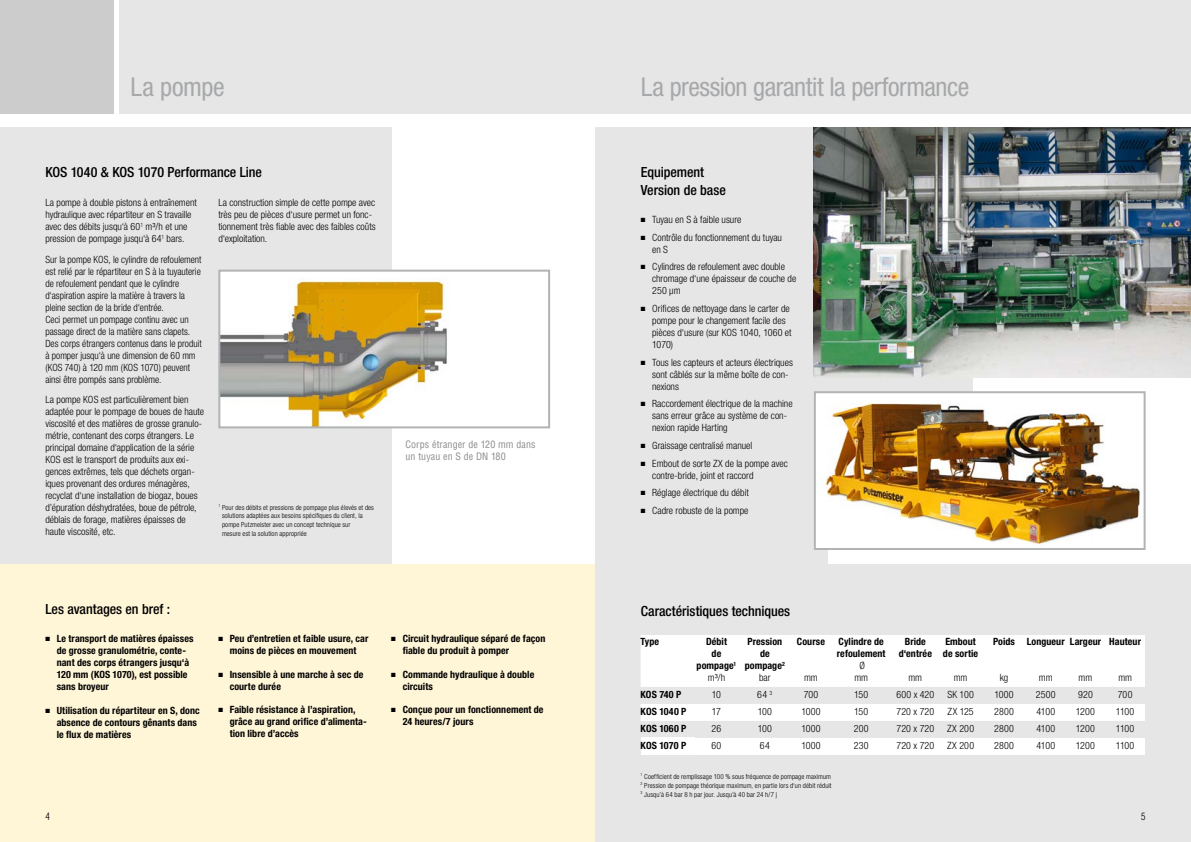
<style>
.page{position:relative;width:1191px;height:842px;background:#fff}
.page>*{position:absolute;margin:0;border:0;box-sizing:border-box;transform-origin:0 0}
.t1{font:condensed 26px "Helvetica Neue LT Pro";letter-spacing:-.02em;color:#a7a8aa}
.t2{font:500 condensed 14px/17.5px "Helvetica Neue LT Pro";letter-spacing:-.005em;color:#000}
.t3{font:300 condensed 10px/12px "Helvetica Neue LT Pro";color:#000}
.t4{font:700 condensed 10px/12px "Helvetica Neue LT Pro";letter-spacing:.005em;color:#000}
.t5{font:condensed 10px/12px "Helvetica LT Std";letter-spacing:.01em;color:#8c8c8c}
.t6{font:300 condensed 10px "Helvetica LT Std";color:#000}
.t7{font:300 condensed 7px/8.8px "Helvetica Neue LT Pro";letter-spacing:.015em;color:#000;text-align:justify}
.s1{font-weight:300}
</style>
<div class="page">
<div style="left:0;top:564px;width:595px;height:278px;background:#fff5d7"></div>
<div style="left:0;top:128px;width:391px;height:436px;background:#e6e6e6"></div>
<div style="left:595px;top:128px;width:233px;height:436px;background:#e6e6e6"></div>
<div style="left:119px;top:0;width:476px;height:113px;background:#e6e6e6"></div>
<div style="left:595px;top:0;width:596px;height:113px;background:#e6e6e6"></div>
<div style="left:0;top:0;width:113px;height:113px;background:#ccc"></div>
<div style="left:595px;top:128px;width:377px;height:422px;background:#e6e6e6"></div>
<div style="left:595px;top:564px;width:596px;height:278px;background:#e6e6e6"></div>
<svg style="left:641px;top:635px;width:504px;height:120px;fill:#fff"></svg>
<div style="left:640px;top:738px;width:54px;height:17px;background:#fff"></div>
<div style="left:219px;top:271px;width:330px;height:156px;background:#fff"></div>
<img style="left:221px;top:281px;width:226px;height:144px">
<div style="left:218px;top:270px;width:332px;height:158px;border:2px solid #b1b3b4"></div>
<img style="left:817px;top:394px;width:323px;height:153px">
<div style="left:814px;top:391px;width:331px;height:159px;border:2px solid #b1b3b4"></div>
<img style="left:814px;top:128px;width:377px;height:249px">
<h1 class="t1" style="left:130px;top:72px;width:96px">La pompe</h1>
<h1 class="t1" style="left:641px;top:72px;width:330px">La pression garantit la performance</h1>
<h2 class="t2" style="left:45px;top:163px;width:218px">KOS 1040 &amp; KOS 1070 Performance Line</h2>
<h2 class="t2" style="left:641px;top:163px;width:86px">Equipement<br>Version de base</h2>
<p class="t3" style="left:45px;top:196px;width:153px">La pompe à double pistons à entraînement hydraulique avec répartiteur en S travaille avec des débits jusqu‘à 60<sup>1</sup> m³/h et une pression de pompage jusqu‘à 64<sup>1</sup> bars.</p>
<p class="t3" style="left:45px;top:253px;width:158px">Sur la pompe KOS, le cylindre de refoulement est relié par le répartiteur en S à la tuyauterie de refoulement pendant que le cylindre d‘aspiration aspire la matière à travers la pleine section de la bride d‘entrée.<br>Ceci permet un pompage continu avec un passage direct de la matière sans clapets.<br>Des corps étrangers contenus dans le produit à pomper jusqu‘à une dimension de 60 mm (KOS 740) à 120 mm (KOS 1070) peuvent ainsi être pompés sans problème.</p>
<p class="t3" style="left:45px;top:393px;width:160px">La pompe KOS est particulièrement bien adaptée pour le pompage de boues de haute viscosité et des matières de grosse granulo&shy;métrie, contenant des corps étrangers. Le principal domaine d‘application de la série KOS est le transport de produits aux exi&shy;gences extrêmes, tels que déchets organ&shy;iques provenant des ordures ménagères, recyclat d‘une installation de biogaz, boues d’épuration déshydratées, boue de pétrole, déblais de forage, matières épaisses de haute viscosité, etc.</p>
<p class="t3" style="left:218px;top:196px;width:159px">La construction simple de cette pompe avec très peu de pièces d‘usure permet un fonc&shy;tionnement très fiable avec des faibles coûts d‘exploitation.</p>
<p class="t3" style="left:641px;top:213px;width:102px">■ Tuyau en S à faible usure</p>
<p class="t3" style="left:652px;top:231px;width:131px;text-indent:-11px">■ Contrôle du fonctionnement du tuyau en S</p>
<p class="t3" style="left:652px;top:261px;width:146px;text-indent:-11px">■ Cylindres de refoulement avec double chromage d‘une épaisseur de couche de<br>250 μm</p>
<p class="t3" style="left:652px;top:302px;width:141px;text-indent:-11px">■ Orifices de nettoyage dans le carter de pompe pour le changement facile des pièces d‘usure (sur KOS 1040, 1060 et<br>1070)</p>
<p class="t3" style="left:652px;top:356px;width:142px;text-indent:-11px">■ Tous les capteurs et acteurs électriques sont câblés sur la même boîte de con&shy;nexions</p>
<p class="t3" style="left:652px;top:398px;width:142px;text-indent:-11px">■ Raccordement électrique de la machine sans erreur grâce au système de con&shy;nexion rapide Harting</p>
<p class="t3" style="left:641px;top:439px;width:113px">■ Graissage centralisé manuel</p>
<p class="t3" style="left:652px;top:457px;width:137px;text-indent:-11px">■ Embout de sorte ZX de la pompe avec contre-bride, joint et raccord</p>
<p class="t3" style="left:641px;top:487px;width:110px">■ Réglage électrique du débit</p>
<p class="t3" style="left:641px;top:504px;width:109px">■ Cadre robuste de la pompe</p>
<p class="t5" style="left:405px;top:438px;width:131px">Corps étranger de 120 mm dans un tuyau en S de DN 180</p>
<p class="t7" style="left:222px;top:503px;width:153px;text-align:left;text-indent:-4px"><sup>1</sup> Pour des débits et pressions de pompage plus élevés et des solutions adaptées aux besoins spécifiques du client, la pompe Putzmeister avec un concept technique sur<br>mesure est la solution appropriée</p>
<h2 class="t2" style="left:45px;top:600px;width:126px">Les avantages en bref :</h2>
<p class="t4" style="left:57px;top:632px;width:138px;text-indent:-11px">■ Le transport de matières épaisses de grosse granulométrie, conte&shy;nant des corps étrangers jusqu‘à<br>120 mm (KOS 1070), est possible sans broyeur</p>
<p class="t4" style="left:57px;top:704px;width:145px;text-indent:-11px">■ Utilisation du répartiteur en S, donc absence de contours gênants dans le flux de matières</p>
<p class="t4" style="left:218px;top:632px;width:152px;text-align:center">■ Peu d’entretien et faible usure, car moins de pièces en mouvement</p>
<p class="t4" style="left:230px;top:668px;width:135px;text-indent:-11px">■ Insensible à une marche à sec de courte durée</p>
<p class="t4" style="left:230px;top:703px;width:139px;text-indent:-11px">■ Faible résistance à l’aspiration, grâce au grand orifice d’alimenta&shy;tion libre d’accès</p>
<p class="t4" style="left:403px;top:632px;width:144px;text-indent:-11px">■ Circuit hydraulique séparé de façon fiable du produit à pomper</p>
<p class="t4" style="left:403px;top:668px;width:133px;text-indent:-11px">■ Commande hydraulique à double circuits</p>
<p class="t4" style="left:403px;top:703px;width:142px;text-indent:-11px">■ Conçue pour un fonctionnement de<br>24 heures/7 jours</p>
<h2 class="t2" style="left:641px;top:602px;width:151px">Caractéristiques techniques</h2>
<p class="t4" style="left:640px;top:635px;width:20px">Type</p>
<p class="t4" style="left:696px;top:635px;width:41px;text-align:center">Débit<br>de pompage<sup>1 </sup><span class="s1">m3/h</span></p>
<p class="t4" style="left:745px;top:635px;width:41px;text-align:center">Pression de pompage<sup>2 </sup><span class="s1">bar</span></p>
<p class="t4" style="left:797px;top:635px;width:30px">Course</p>
<p class="t3" style="left:804px;top:671px;width:15px">mm</p>
<p class="t4" style="left:836px;top:635px;width:50px">Cylindre de refoulement</p>
<p class="t3" style="left:854px;top:659px;width:15px;text-align:center">Ø mm</p>
<p class="t4" style="left:898px;top:635px;width:35px;text-align:center">Bride d‘entrée</p>
<p class="t3" style="left:908px;top:671px;width:15px">mm</p>
<p class="t4" style="left:943px;top:635px;width:37px">Embout de sortie</p>
<p class="t3" style="left:953px;top:671px;width:15px">mm</p>
<p class="t4" style="left:993px;top:635px;width:24px">Poids</p>
<p class="t3" style="left:999px;top:671px;width:10px">kg</p>
<p class="t4" style="left:1026px;top:635px;width:39px">Longueur</p>
<p class="t3" style="left:1039px;top:671px;width:15px">mm</p>
<p class="t4" style="left:1069px;top:635px;width:33px">Largeur</p>
<p class="t3" style="left:1078px;top:671px;width:15px">mm</p>
<p class="t4" style="left:1109px;top:635px;width:33px">Hauteur</p>
<p class="t3" style="left:1118px;top:671px;width:15px">mm</p>
<p class="t4" style="left:640px;top:688px;width:42px">KOS 740 P</p>
<p class="t3" style="left:712px;top:688px;width:11px">10</p>
<p class="t3" style="left:757px;top:688px;width:17px">64 <sup>3</sup></p>
<p class="t3" style="left:803px;top:688px;width:16px">700</p>
<p class="t3" style="left:854px;top:688px;width:16px">150</p>
<p class="t3" style="left:896px;top:688px;width:40px">600 x 420</p>
<p class="t3" style="left:947px;top:688px;width:28px">SK 100</p>
<p class="t3" style="left:994px;top:688px;width:21px">1000</p>
<p class="t3" style="left:1036px;top:688px;width:21px">2500</p>
<p class="t3" style="left:1078px;top:688px;width:16px">920</p>
<p class="t3" style="left:1117px;top:688px;width:16px">700</p>
<p class="t4" style="left:640px;top:705px;width:47px">KOS 1040 P</p>
<p class="t3" style="left:712px;top:705px;width:11px">17</p>
<p class="t3" style="left:757px;top:705px;width:16px">100</p>
<p class="t3" style="left:801px;top:705px;width:21px">1000</p>
<p class="t3" style="left:854px;top:705px;width:16px">150</p>
<p class="t3" style="left:896px;top:705px;width:39px">720 x 720</p>
<p class="t3" style="left:947px;top:705px;width:28px">ZX 125</p>
<p class="t3" style="left:994px;top:705px;width:21px">2800</p>
<p class="t3" style="left:1036px;top:705px;width:20px">4100</p>
<p class="t3" style="left:1076px;top:705px;width:21px">1200</p>
<p class="t3" style="left:1116px;top:705px;width:20px">1100</p>
<p class="t4" style="left:640px;top:722px;width:47px">KOS 1060 P</p>
<p class="t3" style="left:711px;top:722px;width:11px">26</p>
<p class="t3" style="left:757px;top:722px;width:16px">100</p>
<p class="t3" style="left:801px;top:722px;width:21px">1000</p>
<p class="t3" style="left:853px;top:722px;width:16px">200</p>
<p class="t3" style="left:896px;top:722px;width:39px">720 x 720</p>
<p class="t3" style="left:947px;top:722px;width:28px">ZX 200</p>
<p class="t3" style="left:994px;top:722px;width:21px">2800</p>
<p class="t3" style="left:1036px;top:722px;width:20px">4100</p>
<p class="t3" style="left:1076px;top:722px;width:21px">1200</p>
<p class="t3" style="left:1116px;top:722px;width:20px">1100</p>
<p class="t4" style="left:640px;top:739px;width:47px">KOS 1070 P</p>
<p class="t3" style="left:711px;top:739px;width:11px">60</p>
<p class="t3" style="left:760px;top:739px;width:11px">64</p>
<p class="t3" style="left:801px;top:739px;width:21px">1000</p>
<p class="t3" style="left:854px;top:739px;width:16px">230</p>
<p class="t3" style="left:896px;top:739px;width:39px">720 x 720</p>
<p class="t3" style="left:947px;top:739px;width:28px">ZX 200</p>
<p class="t3" style="left:994px;top:739px;width:21px">2800</p>
<p class="t3" style="left:1036px;top:739px;width:20px">4100</p>
<p class="t3" style="left:1076px;top:739px;width:21px">1200</p>
<p class="t3" style="left:1116px;top:739px;width:20px">1100</p>
<p class="t7" style="left:640px;top:772px;width:192px"><sup>1</sup> Coefficient de remplissage 100 % sous fréquence de pompage maximum <sup>2</sup> Pression de pompage théorique maximum, en partie lors d‘un débit réduit <sup>3</sup> Jusqu’à 64 bar 8 h par jour. Jusqu’à 40 bar 24 h/7 j</p>
<p class="t6" style="left:45px;top:810px;width:6px">4</p>
<p class="t6" style="left:1141px;top:810px;width:6px">5</p>
</div>
